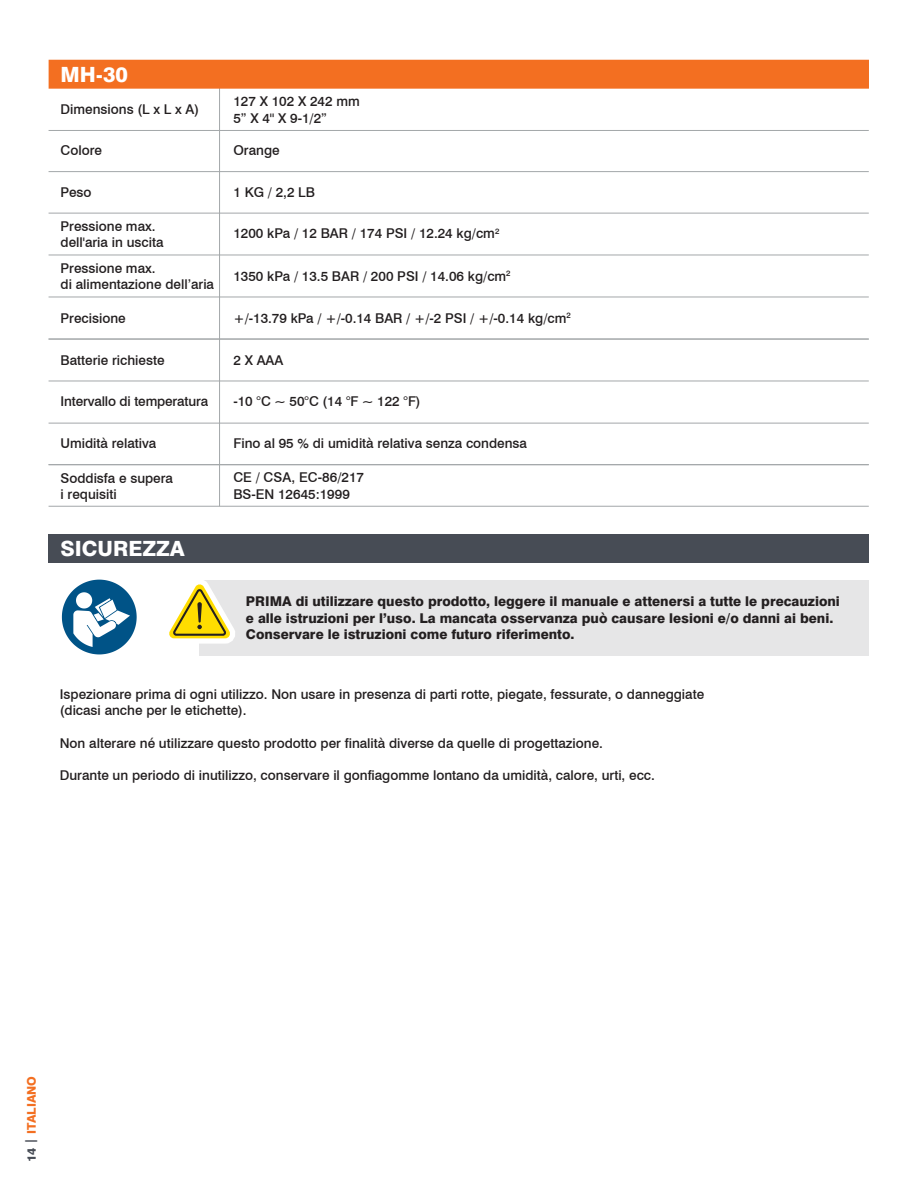
<style>
.page{position:relative;width:918px;height:1188px;background:#fff}
.page>*{position:absolute;margin:0;border:0;box-sizing:border-box;transform-origin:0 0}
.t1{font:800 21px "Swiss 721 BT";color:#fff}
.t2{font:500 13.5px/16.2px "Swiss 721 BT";color:#231f20}
.t3{font:800 13.5px/16.2px "Swiss 721 BT";color:#231f20}
.t4{font:800 12px "Swiss 721 BT";color:#f36f21}
.s1{color:#474c55}
</style>
<div class="page">
<hr style="left:219px;top:75px;width:1px;height:431px;background:#a3a7a9">
<hr style="left:49px;top:130px;width:820px;height:1px;background:#a3a7a9">
<hr style="left:49px;top:171px;width:820px;height:1px;background:#a3a7a9">
<hr style="left:49px;top:213px;width:820px;height:1px;background:#a3a7a9">
<hr style="left:49px;top:255px;width:820px;height:1px;background:#a3a7a9">
<hr style="left:49px;top:297px;width:820px;height:1px;background:#a3a7a9">
<hr style="left:49px;top:339px;width:820px;height:1px;background:#a3a7a9">
<hr style="left:49px;top:381px;width:820px;height:1px;background:#a3a7a9">
<hr style="left:49px;top:423px;width:820px;height:1px;background:#a3a7a9">
<hr style="left:49px;top:464px;width:820px;height:1px;background:#a3a7a9">
<hr style="left:49px;top:506px;width:820px;height:1px;background:#a3a7a9">
<div style="left:49px;top:60px;width:820px;height:29px;background:#f36f21"></div>
<div style="left:200px;top:580px;width:669px;height:75px;background:#e6e6e7"></div>
<div style="left:49px;top:534px;width:426px;height:29px;background:#474c55"></div>
<div style="left:475px;top:534px;width:394px;height:29px;background:#474c55"></div>
<svg style="left:62px;top:580px;width:75px;height:74px"></svg>
<svg style="left:169px;top:580px;width:66px;height:69px"></svg>
<h1 class="t1" style="left:61px;top:62px;width:69px">MH-30</h1>
<p class="t2" style="left:233px;top:93px;width:128px">127 X 102 X 242 mm<br>5” X 4'' X 9-1/2”</p>
<p class="t2" style="left:233px;top:142px;width:48px">Orange</p>
<p class="t2" style="left:233px;top:184px;width:83px">1 KG / 2,2 LB</p>
<p class="t2" style="left:233px;top:225px;width:267px">1200 kPa / 12 BAR / 174 PSI / 12.24 kg/cm<sup>2</sup></p>
<p class="t2" style="left:233px;top:268px;width:279px">1350 kPa / 13.5 BAR / 200 PSI / 14.06 kg/cm<sup>2</sup></p>
<p class="t2" style="left:233px;top:309px;width:339px">+/-13.79 kPa / +/-0.14 BAR / +/-2 PSI / +/-0.14 kg/cm<sup>2</sup></p>
<p class="t2" style="left:233px;top:351px;width:51px">2 X AAA</p>
<p class="t2" style="left:233px;top:393px;width:189px">-10 °C ~ 50°C (14 °F ~ 122 °F)</p>
<p class="t2" style="left:233px;top:435px;width:295px">Fino al 95 % di umidità relativa senza condensa</p>
<p class="t2" style="left:61px;top:101px;width:140px">Dimensions (L x L x A)</p>
<p class="t2" style="left:61px;top:142px;width:43px">Colore</p>
<p class="t2" style="left:61px;top:184px;width:33px">Peso</p>
<p class="t2" style="left:61px;top:218px;width:104px">Pressione max. dell'aria in uscita</p>
<p class="t2" style="left:61px;top:260px;width:155px">Pressione max.<br>di alimentazione dell’aria</p>
<p class="t2" style="left:61px;top:309px;width:67px">Precisione</p>
<p class="t2" style="left:61px;top:351px;width:106px">Batterie richieste</p>
<p class="t2" style="left:61px;top:393px;width:149px">Intervallo di temperatura</p>
<p class="t2" style="left:61px;top:435px;width:97px">Umidità relativa</p>
<p class="t2" style="left:61px;top:470px;width:114px">Soddisfa e supera i requisiti</p>
<p class="t2" style="left:233px;top:469px;width:132px">CE / CSA, EC-86/217<br>BS-EN 12645:1999</p>
<h1 class="t1" style="left:61px;top:536px;width:126px">SICUREZZA</h1>
<p class="t3" style="left:246px;top:593px;width:595px">PRIMA di utilizzare questo prodotto, leggere il manuale e attenersi a tutte le precauzioni e alle istruzioni per l’uso. La mancata osservanza può causare lesioni e/o danni ai beni.<br>Conservare le istruzioni come futuro riferimento.</p>
<p class="t2" style="left:60px;top:686px;width:646px">Ispezionare prima di ogni utilizzo. Non usare in presenza di parti rotte, piegate, fessurate, o danneggiate (dicasi anche per le etichette).</p>
<p class="t2" style="left:60px;top:735px;width:545px">Non alterare né utilizzare questo prodotto per finalità diverse da quelle di progettazione.</p>
<p class="t2" style="left:60px;top:767px;width:597px">Durante un periodo di inutilizzo, conservare il gonfiagomme lontano da umidità, calore, urti, ecc.</p>
<p class="t4" style="left:24px;top:1162px;width:87px;rotate:-90deg"><span class="s1">14 |</span> ITALIANO</p>
</div>
